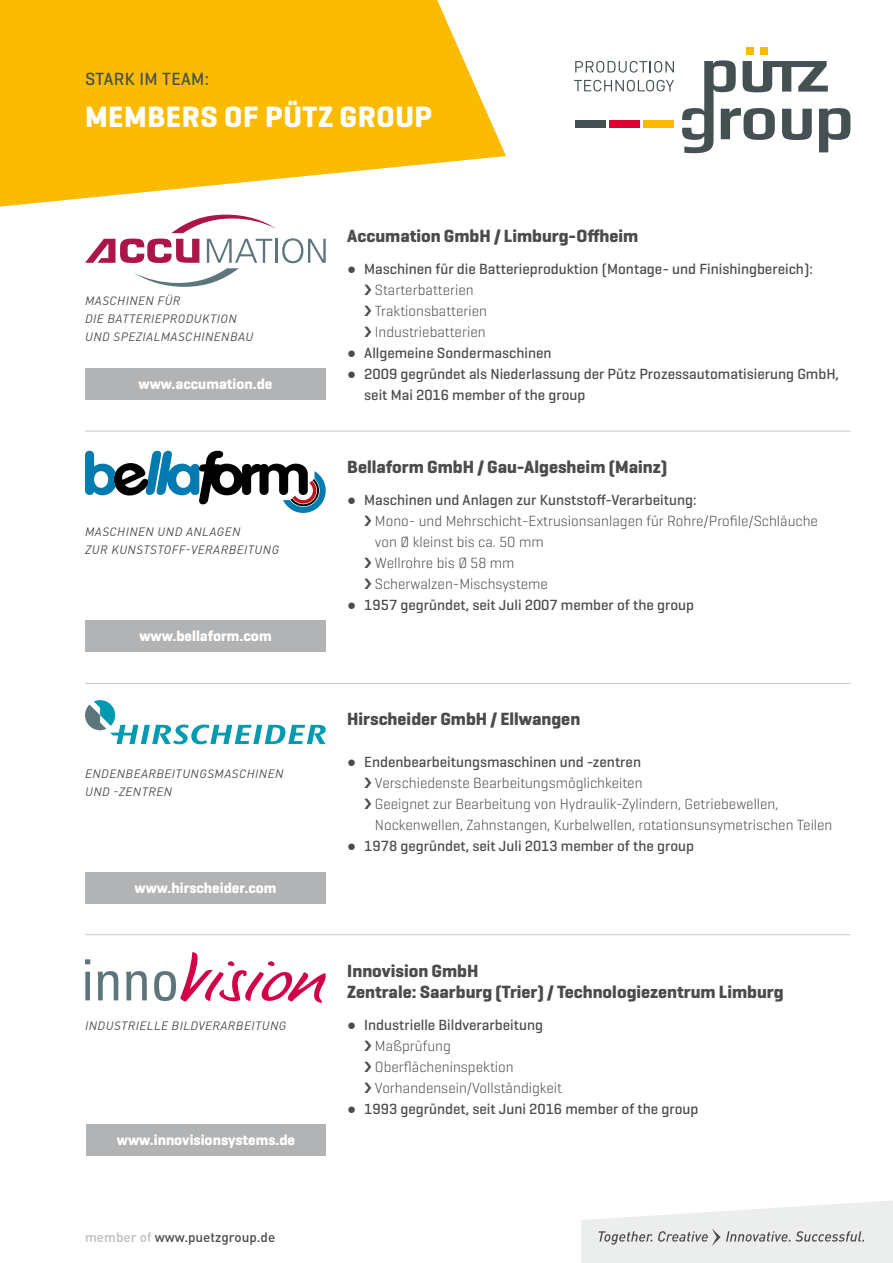
<style>
.page{position:relative;width:893px;height:1263px;background:#fff}
.page>*{position:absolute;margin:0;border:0;box-sizing:border-box;transform-origin:0 0}
.t1{font:700 30px "Geogrotesque";letter-spacing:.02em;color:#fff}
.t2{font:700 18px/21px "Geogrotesque";color:#4b4b4d}
.t3{font:500 18px "Geogrotesque";letter-spacing:.02em;color:#445052}
.t4{font:300 15px/21px "Geogrotesque";color:#4b4b4d}
.t5{font:500 15px/21px "Geogrotesque";color:#4b4b4d}
.t6{font:700 15px "Geogrotesque";color:#fff}
.t7{font:500 13.5px "DIN Pro";color:#4b4b4d}
.t8{font:italic 12px/18px "DIN Pro";letter-spacing:.04em;color:#4b4b4d}
.s1{color:#bbbdbe}
.s2{font-family:"Arial";font-weight:400}
.s3{font-weight:300}
.s4{font-weight:500}
</style>
<div class="page">
<svg style="left:581px;top:1201px;width:312px;height:62px"></svg>
<svg style="left:0;top:0;width:506px;height:207px;fill:#fabb00"></svg>
<div style="left:609px;top:120px;width:30px;height:8px;background:#db0031"></div>
<div style="left:643px;top:120px;width:31px;height:8px;background:#fabb00"></div>
<div style="left:746px;top:48px;width:8px;height:7px;background:#fabb00"></div>
<div style="left:760px;top:48px;width:7px;height:7px;background:#fabb00"></div>
<svg style="left:575px;top:61px;width:99px;height:12px"></svg>
<svg style="left:574px;top:80px;width:100px;height:11px"></svg>
<div style="left:575px;top:120px;width:31px;height:8px;background:#445052"></div>
<svg style="left:682px;top:60px;width:168px;height:93px"></svg>
<div style="left:85px;top:620px;width:241px;height:31px;background:#b1b3b4"></div>
<svg style="left:171px;top:215px;width:105px;height:18px"></svg>
<svg style="left:85px;top:239px;width:187px;height:48px"></svg>
<hr style="left:275px;top:239px;width:3px;height:24px;background:#5d767b">
<svg style="left:282px;top:238px;width:44px;height:25px"></svg>
<div style="left:85px;top:368px;width:241px;height:31px;background:#b1b3b4"></div>
<div style="left:86px;top:1124px;width:240px;height:31px;background:#b1b3b4"></div>
<div style="left:85px;top:872px;width:241px;height:31px;background:#b1b3b4"></div>
<svg style="left:85px;top:700px;width:241px;height:44px"></svg>
<svg style="left:85px;top:959px;width:5px;height:41px"></svg>
<svg style="left:98px;top:971px;width:20px;height:29px"></svg>
<svg style="left:126px;top:971px;width:21px;height:29px"></svg>
<svg style="left:154px;top:952px;width:172px;height:51px"></svg>
<hr style="left:85px;top:431px;width:765px;height:1px;background:#c6c7c8">
<hr style="left:85px;top:683px;width:765px;height:1px;background:#c6c7c8">
<hr style="left:85px;top:934px;width:765px;height:1px;background:#c6c7c8">
<svg style="left:85px;top:451px;width:241px;height:62px"></svg>
<p class="t3" style="left:85px;top:67px;width:125px">STARK IM TEAM:</p>
<h1 class="t1" style="left:85px;top:98px;width:349px">MEMBERS OF PÜTZ GROUP</h1>
<p class="t8" style="left:85px;top:291px;width:170px">MASCHINEN FÜR<br>DIE BATTERIEPRODUKTION<br>UND SPEZIALMASCHINENBAU</p>
<p class="t6" style="left:139px;top:375px;width:135px">www.accumation.de</p>
<p class="t8" style="left:85px;top:522px;width:196px">MASCHINEN UND ANLAGEN<br>ZUR KUNSTSTOFF-VERARBEITUNG</p>
<p class="t6" style="left:139px;top:627px;width:134px">www.bellaform.com</p>
<p class="t8" style="left:85px;top:764px;width:200px">ENDENBEARBEITUNGSMASCHINEN<br>UND -ZENTREN</p>
<p class="t6" style="left:135px;top:879px;width:144px">www.hirscheider.com</p>
<p class="t8" style="left:85px;top:1016px;width:203px">INDUSTRIELLE BILDVERARBEITUNG</p>
<p class="t6" style="left:117px;top:1131px;width:180px">www.innovisionsystems.de</p>
<p class="t7" style="left:85px;top:1228px;width:192px"><span class="s1">member of</span> www.puetzgroup.de</p>
<p class="t2" style="left:347px;top:225px;width:292px">Accumation GmbH / Limburg-Offheim</p>
<p class="t5" style="left:375px;top:258px;width:439px;text-indent:-28px"><span class="s2">●</span> Maschinen für die Batterieproduktion (Montage- und Finishingbereich):<br><span class="s3">Starterbatterien<br>Traktionsbatterien<br>Industriebatterien</span></p>
<p class="t5" style="left:347px;top:342px;width:206px"><span class="s2">●</span> Allgemeine Sondermaschinen</p>
<p class="t5" style="left:364px;top:363px;width:476px;text-indent:-17px"><span class="s2">●</span> 2009 gegründet als Niederlassung der Pütz Prozessautomatisierung GmbH, seit Mai 2016 member of the group</p>
<p class="t2" style="left:347px;top:456px;width:321px">Bellaform GmbH / Gau-Algesheim (Mainz)</p>
<p class="t4" style="left:375px;top:488px;width:445px;text-indent:-28px"><span class="s2">●</span> <span class="s4">Maschinen und Anlagen zur Kunststoff-Verarbeitung:<br></span>Mono- und Mehrschicht-Extrusionsanlagen für Rohre/Profile/Schläuche von Ø kleinst bis ca. 50 mm<br>Wellrohre bis Ø 58 mm<br>Scherwalzen-Mischsysteme</p>
<p class="t5" style="left:347px;top:594px;width:348px"><span class="s2">●</span> 1957 gegründet, seit Juli 2007 member of the group</p>
<p class="t2" style="left:347px;top:708px;width:235px">Hirscheider GmbH / Ellwangen</p>
<p class="t4" style="left:375px;top:751px;width:459px;text-indent:-28px"><span class="s2">●</span> <span class="s4">Endenbearbeitungsmaschinen und -zentren<br></span>Verschiedenste Bearbeitungsmöglichkeiten<br>Geeignet zur Bearbeitung von Hydraulik-Zylindern, Getriebewellen, Nockenwellen, Zahnstangen, Kurbelwellen, rotationsunsymetrischen Teilen</p>
<p class="t5" style="left:347px;top:835px;width:348px"><span class="s2">●</span> 1978 gegründet, seit Juli 2013 member of the group</p>
<p class="t2" style="left:347px;top:960px;width:438px">Innovision GmbH<br>Zentrale: Saarburg (Trier) / Technologiezentrum Limburg</p>
<p class="t4" style="left:375px;top:1013px;width:189px;text-indent:-28px"><span class="s2">●</span> <span class="s4">Industrielle Bildverarbeitung<br></span>Maßprüfung<br>Oberflächeninspektion<br>Vorhandensein/Vollständigkeit</p>
<p class="t5" style="left:347px;top:1098px;width:353px"><span class="s2">●</span> 1993 gegründet, seit Juni 2016 member of the group</p>
</div>
